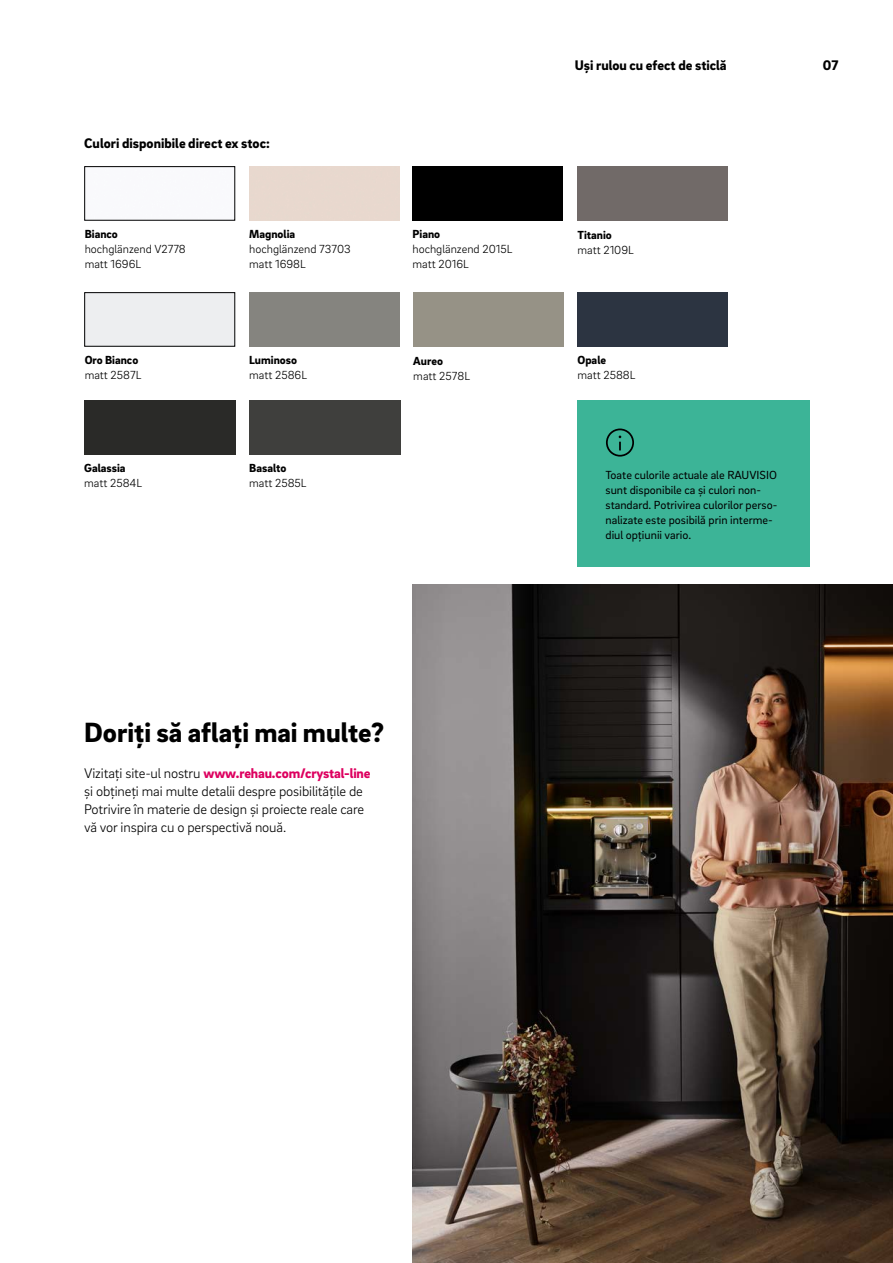
<style>
.page{position:relative;width:893px;height:1263px;background:#fff}
.page>*{position:absolute;margin:0;border:0;box-sizing:border-box;transform-origin:0 0}
._06__Subhead_-_19pt{font:900 28.5px "Brix Sans";color:#000}
._16__Body_text_-_9_5{font:300 14.25px/18px "Brix Sans";letter-spacing:-.01em;color:#000}
._14__Body_subline{font:900 14.25px "Brix Sans";color:#000}
.MP__Live_column_titl{font:900 14.25px "Brix Sans";color:#000}
.MP__Page_numbers_-_9{font:900 14.25px "Brix Sans";color:#000}
._42__Info_box_-_head{font:12px/15px "Brix Sans";color:#000}
._30__Caption_-_8pt{font:300 12px "Brix Sans";color:#000}
._30__Caption_-_8pt-2{font:900 12px "Brix Sans";color:#000}
.s1{font-weight:900;color:#dd005f}
</style>
<div class="page">
<img style="left:412px;top:584px;width:481px;height:679px">
<div style="left:84px;top:166px;width:151px;height:54px;border:1px solid #000"></div>
<div style="left:577px;top:166px;width:151px;height:54px;background:#716a68"></div>
<div style="left:84px;top:292px;width:151px;height:54px;border:1px solid #000"></div>
<div style="left:577px;top:292px;width:151px;height:54px;background:#2c3441"></div>
<div style="left:84px;top:400px;width:151px;height:54px;background:#2a2a28"></div>
<div style="left:249px;top:400px;width:151px;height:54px;background:#3f3f3d"></div>
<div style="left:412px;top:166px;width:151px;height:54px;background:#000"></div>
<div style="left:577px;top:400px;width:233px;height:167px;background:#3cb497"></div>
<svg style="left:606px;top:428px;width:28px;height:29px"></svg>
<p class="_14__Body_subline" style="left:84px;top:133px;width:187px">Culori disponibile direct ex stoc:</p>
<p class="_30__Caption_-_8pt-2" style="left:85px;top:226px;width:35px">Bianco</p>
<p class="_30__Caption_-_8pt" style="left:85px;top:241px;width:103px">hochglänzend V2778</p>
<p class="_30__Caption_-_8pt" style="left:85px;top:256px;width:58px">matt 1696L</p>
<p class="_30__Caption_-_8pt-2" style="left:249px;top:226px;width:48px">Magnolia</p>
<p class="_30__Caption_-_8pt" style="left:249px;top:241px;width:103px">hochglänzend 73703</p>
<p class="_30__Caption_-_8pt" style="left:249px;top:256px;width:58px">matt 1698L</p>
<p class="_30__Caption_-_8pt-2" style="left:85px;top:352px;width:55px">Oro Bianco</p>
<p class="_30__Caption_-_8pt" style="left:85px;top:368px;width:58px">matt 2587L</p>
<p class="_30__Caption_-_8pt-2" style="left:249px;top:352px;width:49px">Luminoso</p>
<p class="_30__Caption_-_8pt" style="left:249px;top:367px;width:59px">matt 2586L</p>
<p class="_30__Caption_-_8pt-2" style="left:84px;top:460px;width:43px">Galassia</p>
<p class="_30__Caption_-_8pt" style="left:84px;top:475px;width:60px">matt 2584L</p>
<p class="_30__Caption_-_8pt-2" style="left:249px;top:460px;width:39px">Basalto</p>
<p class="_30__Caption_-_8pt" style="left:249px;top:475px;width:59px">matt 2585L</p>
<p class="_30__Caption_-_8pt-2" style="left:412px;top:226px;width:29px">Piano</p>
<p class="_30__Caption_-_8pt" style="left:412px;top:241px;width:101px">hochglänzend 2015L</p>
<p class="_30__Caption_-_8pt" style="left:412px;top:256px;width:58px">matt 2016L</p>
<p class="_30__Caption_-_8pt-2" style="left:413px;top:353px;width:31px">Aureo</p>
<p class="_30__Caption_-_8pt" style="left:413px;top:368px;width:58px">matt 2578L</p>
<p class="MP__Live_column_titl" style="left:575px;top:56px;width:153px">Uși rulou cu efect de sticlă</p>
<p class="MP__Page_numbers_-_9" style="left:823px;top:56px;width:17px">07</p>
<p class="_30__Caption_-_8pt-2" style="left:577px;top:227px;width:36px">Titanio</p>
<p class="_30__Caption_-_8pt" style="left:577px;top:242px;width:58px">matt 2109L</p>
<p class="_30__Caption_-_8pt-2" style="left:577px;top:352px;width:30px">Opale</p>
<p class="_30__Caption_-_8pt" style="left:577px;top:367px;width:60px">matt 2588L</p>
<p class="_42__Info_box_-_head" style="left:605px;top:467px;width:173px">Toate culorile actuale ale RAUVISIO sunt disponibile ca și culori non&shy;standard. Potrivirea culorilor perso&shy;nalizate este posibilă prin interme&shy;diul opțiunii vario.</p>
<p class="_06__Subhead_-_19pt" style="left:84px;top:713px;width:301px">Doriți să aflați mai multe?</p>
<p class="_16__Body_text_-_9_5" style="left:84px;top:763px;width:288px">Vizitați site-ul nostru <span class="s1">www.rehau.com/crystal-line </span>și obțineți mai multe detalii despre posibilitățile de</p>
<p class="_16__Body_text_-_9_5" style="left:84px;top:799px;width:282px">Potrivire în materie de design și proiecte reale care vă vor inspira cu o perspectivă nouă.</p>
</div>
